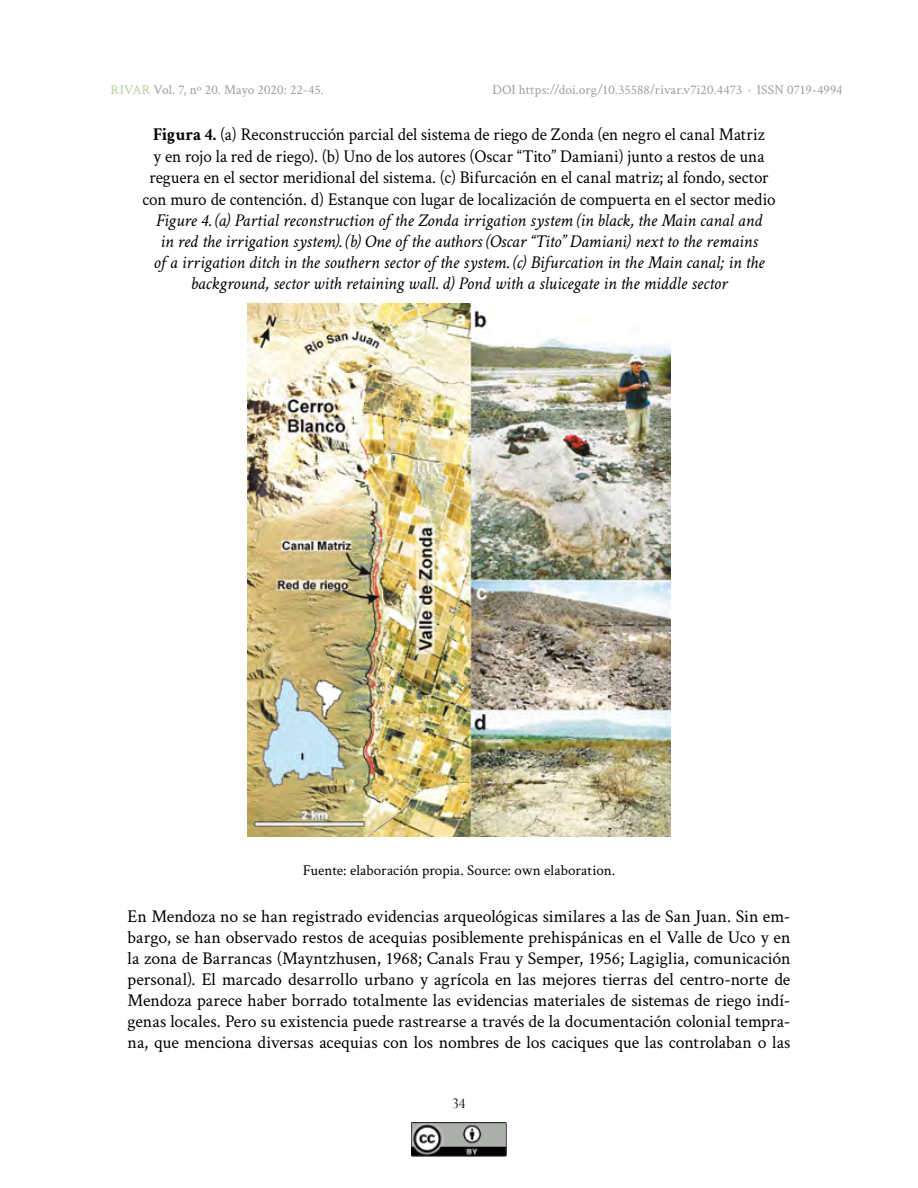
<style>
.page{position:relative;width:918px;height:1188px;background:#fff}
.page>*{position:absolute;margin:0;border:0;box-sizing:border-box;transform-origin:0 0}
.t1{font:18px/21px "Crimson Text";letter-spacing:-.005em;color:#000;text-align:justify}
.t2{font:italic 18px/21px "Crimson Text";letter-spacing:-.005em;color:#000;text-align:center}
.t3{font:18px/21.6px "Crimson Text";letter-spacing:-.005em;color:#000;text-align:center;scale:.95 1}
.t4{font:15px "Crimson Text";letter-spacing:.005em;color:#000}
.t5{font:15px "Cormorant Infant";color:#000}
.t6{font:13.5px "Crimson Text";letter-spacing:.005em;color:#9d9d9c}
.s1{color:#b0d199}
.s2{font-weight:700}
</style>
<div class="page">
<img style="left:412px;top:1123px;width:94px;height:33px">
<img style="left:247px;top:304px;width:424px;height:533px">
<p class="t6" style="left:110px;top:81px;width:215px"><span class="s1">RIVAR</span> Vol. 7, nº 20. Mayo 2020: 22-45.</p>
<p class="t6" style="left:492px;top:81px;width:352px">DOI https://doi.org/10.35588/rivar.v7i20.4473 · ISSN 0719-4994</p>
<p class="t3" style="left:142px;top:123px;width:668px"><span class="s2">Figura 4.</span> (a) Reconstrucción parcial del sistema de riego de Zonda (en negro el canal Matriz<br>y en rojo la red de riego). (b) Uno de los autores (Oscar “Tito” Damiani) junto a restos de una reguera en el sector meridional del sistema. (c) Bifurcación en el canal matriz; al fondo, sector con muro de contención. d) Estanque con lugar de localización de compuerta en el sector medio</p>
<p class="t2" style="left:153px;top:210px;width:613px">Figure 4. (a) Partial reconstruction of the Zonda irrigation system (in black, the Main canal and in red the irrigation system). (b) One of the authors (Oscar “Tito” Damiani) next to the remains of a irrigation ditch in the southern sector of the system. (c) Bifurcation in the Main canal; in the background, sector with retaining wall. d) Pond with a sluicegate in the middle sector</p>
<p class="t4" style="left:303px;top:860px;width:314px">Fuente: elaboración propia. Source: own elaboration.</p>
<p class="t1" style="left:128px;top:905px;width:664px">En Mendoza no se han registrado evidencias arqueológicas similares a las de San Juan. Sin em&shy;bargo, se han observado restos de acequias posiblemente prehispánicas en el Valle de Uco y en la zona de Barrancas (Mayntzhusen, 1968; Canals Frau y Semper, 1956; Lagiglia, comunicación personal). El marcado desarrollo urbano y agrícola en las mejores tierras del centro-norte de Mendoza parece haber borrado totalmente las evidencias materiales de sistemas de riego indí&shy;genas locales. Pero su existencia puede rastrearse a través de la documentación colonial tempra&shy;na, que menciona diversas acequias con los nombres de los caciques que las controlaban o las</p>
<p class="t5" style="left:452px;top:1094px;width:15px">34</p>
</div>
